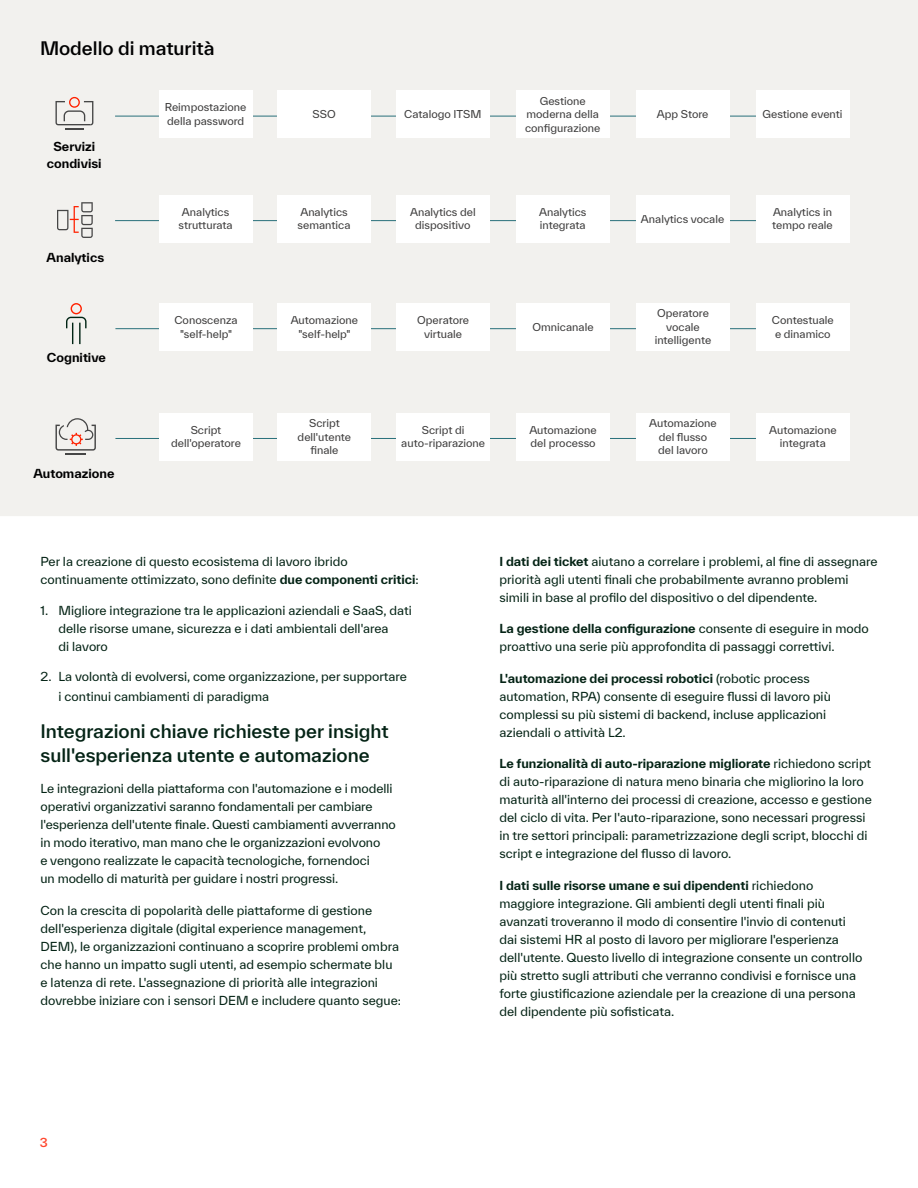
<style>
.page{position:relative;width:918px;height:1188px;background:#fff}
.page>*{position:absolute;margin:0;border:0;box-sizing:border-box;transform-origin:0 0}
.t1{font:500 18px/24px "TWK Everett";color:#042315}
.t2{font:500 18px "TWK Everett";color:#000}
.t3{font:12px/18px "TWK Everett";color:#042315}
.t4{font:700 12px/16.5px "TWK Everett";color:#000;text-align:center}
.t5{font:500 12px "TWK Everett";color:#ff462d}
.t6{font:10.5px/13.5px "TWK Everett";color:#3d3c3c;text-align:center}
.s1{font-weight:700}
</style>
<div class="page">
<div style="left:0;top:0;width:918px;height:516px;background:#f2f1ee"></div>
<hr style="left:115px;top:116px;width:702px;height:1px;background:#29707a">
<div style="left:159px;top:91px;width:94px;height:47px;background:#fff"></div>
<div style="left:277px;top:91px;width:94px;height:47px;background:#fff"></div>
<div style="left:396px;top:91px;width:94px;height:47px;background:#fff"></div>
<div style="left:516px;top:91px;width:94px;height:47px;background:#fff"></div>
<div style="left:636px;top:91px;width:94px;height:47px;background:#fff"></div>
<div style="left:756px;top:91px;width:93px;height:47px;background:#fff"></div>
<hr style="left:115px;top:220px;width:702px;height:1px;background:#29707a">
<div style="left:159px;top:195px;width:94px;height:47px;background:#fff"></div>
<div style="left:277px;top:195px;width:94px;height:47px;background:#fff"></div>
<div style="left:396px;top:195px;width:94px;height:47px;background:#fff"></div>
<div style="left:516px;top:195px;width:94px;height:47px;background:#fff"></div>
<div style="left:636px;top:195px;width:94px;height:47px;background:#fff"></div>
<div style="left:756px;top:195px;width:93px;height:47px;background:#fff"></div>
<hr style="left:115px;top:328px;width:702px;height:1px;background:#29707a">
<div style="left:159px;top:303px;width:94px;height:47px;background:#fff"></div>
<div style="left:277px;top:303px;width:94px;height:47px;background:#fff"></div>
<div style="left:396px;top:303px;width:94px;height:47px;background:#fff"></div>
<div style="left:516px;top:303px;width:94px;height:47px;background:#fff"></div>
<div style="left:636px;top:303px;width:94px;height:47px;background:#fff"></div>
<div style="left:756px;top:303px;width:94px;height:47px;background:#fff"></div>
<hr style="left:115px;top:438px;width:702px;height:1px;background:#29707a">
<div style="left:159px;top:413px;width:94px;height:47px;background:#fff"></div>
<div style="left:277px;top:413px;width:94px;height:47px;background:#fff"></div>
<div style="left:396px;top:413px;width:94px;height:47px;background:#fff"></div>
<div style="left:516px;top:413px;width:94px;height:47px;background:#fff"></div>
<div style="left:636px;top:413px;width:94px;height:47px;background:#fff"></div>
<div style="left:756px;top:413px;width:94px;height:47px;background:#fff"></div>
<svg style="left:55px;top:97px;width:38px;height:32px"></svg>
<hr style="left:66px;top:453px;width:20px;height:2px;background:#464646">
<svg style="left:55px;top:418px;width:41px;height:33px"></svg>
<svg style="left:57px;top:202px;width:36px;height:36px"></svg>
<svg style="left:66px;top:303px;width:21px;height:41px"></svg>
<h1 class="t2" style="left:40px;top:35px;width:176px">Modello di maturità</h1>
<p class="t4" style="left:47px;top:138px;width:56px">Servizi condivisi</p>
<p class="t6" style="left:165px;top:101px;width:83px;text-align:left">Reimpostazione della password</p>
<p class="t6" style="left:312px;top:107px;width:25px">SSO</p>
<p class="t6" style="left:404px;top:107px;width:79px">Catalogo ITSM</p>
<p class="t6" style="left:525px;top:94px;width:77px">Gestione moderna della configurazione</p>
<p class="t6" style="left:657px;top:107px;width:53px">App Store</p>
<p class="t6" style="left:762px;top:107px;width:82px">Gestione eventi</p>
<p class="t4" style="left:47px;top:249px;width:59px">Analytics</p>
<p class="t4" style="left:47px;top:350px;width:61px">Cognitive</p>
<p class="t4" style="left:33px;top:465px;width:82px">Automazione</p>
<p class="t6" style="left:179px;top:205px;width:56px">Analytics strutturata</p>
<p class="t6" style="left:298px;top:205px;width:54px;text-align:left">Analytics semantica</p>
<p class="t6" style="left:410px;top:205px;width:67px">Analytics del dispositivo</p>
<p class="t6" style="left:539px;top:205px;width:49px;text-align:left">Analytics integrata</p>
<p class="t6" style="left:641px;top:212px;width:85px">Analytics vocale</p>
<p class="t6" style="left:772px;top:205px;width:62px;text-align:left">Analytics in tempo reale</p>
<p class="t6" style="left:174px;top:313px;width:65px">Conoscenza "self-help"</p>
<p class="t6" style="left:291px;top:313px;width:69px">Automazione "self-help"</p>
<p class="t6" style="left:417px;top:313px;width:53px">Operatore virtuale</p>
<p class="t6" style="left:533px;top:320px;width:62px">Omnicanale</p>
<p class="t6" style="left:655px;top:306px;width:58px">Operatore vocale intelligente</p>
<p class="t6" style="left:772px;top:313px;width:63px;text-align:left">Contestuale e dinamico</p>
<p class="t6" style="left:171px;top:423px;width:71px">Script dell'operatore</p>
<p class="t6" style="left:298px;top:416px;width:55px">Script dell'utente finale</p>
<p class="t6" style="left:401px;top:423px;width:85px">Script di auto-riparazione</p>
<p class="t6" style="left:529px;top:423px;width:69px;text-align:left">Automazione del processo</p>
<p class="t6" style="left:649px;top:416px;width:69px">Automazione del flusso<br>del lavoro</p>
<p class="t6" style="left:769px;top:423px;width:69px">Automazione integrata</p>
<p class="t3" style="left:40px;top:552px;width:380px">Per la creazione di questo ecosistema di lavoro ibrido continuamente ottimizzato, sono definite <span class="s1">due componenti critici</span>:</p>
<p class="t3" style="left:58px;top:601px;width:355px;text-indent:-18px">1. Migliore integrazione tra le applicazioni aziendali e SaaS, dati delle risorse umane, sicurezza e i dati ambientali dell'area<br>di lavoro</p>
<p class="t3" style="left:58px;top:667px;width:350px;line-height:19.5px;text-indent:-18px">2. La volontà di evolversi, come organizzazione, per supportare i continui cambiamenti di paradigma</p>
<h1 class="t1" style="left:40px;top:719px;width:350px">Integrazioni chiave richieste per insight sull'esperienza utente e automazione</h1>
<p class="t3" style="left:40px;top:780px;width:357px">Le integrazioni della piattaforma con l'automazione e i modelli operativi organizzativi saranno fondamentali per cambiare l'esperienza dell'utente finale. Questi cambiamenti avverranno in modo iterativo, man mano che le organizzazioni evolvono<br>e vengono realizzate le capacità tecnologiche, fornendoci<br>un modello di maturità per guidare i nostri progressi.</p>
<p class="t3" style="left:40px;top:901px;width:362px">Con la crescita di popolarità delle piattaforme di gestione dell'esperienza digitale (digital experience management, DEM), le organizzazioni continuano a scoprire problemi ombra che hanno un impatto sugli utenti, ad esempio schermate blu e latenza di rete. L'assegnazione di priorità alle integrazioni dovrebbe iniziare con i sensori DEM e includere quanto segue:</p>
<p class="t5" style="left:40px;top:1134px;width:9px">3</p>
<p class="t3" style="left:500px;top:552px;width:380px"><span class="s1">I dati dei ticket</span> aiutano a correlare i problemi, al fine di assegnare priorità agli utenti finali che probabilmente avranno problemi simili in base al profilo del dispositivo o del dipendente.</p>
<p class="t3" style="left:500px;top:619px;width:371px"><span class="s1">La gestione della configurazione</span> consente di eseguire in modo proattivo una serie più approfondita di passaggi correttivi.</p>
<p class="t3" style="left:500px;top:669px;width:333px"><span class="s1">L'automazione dei processi robotici</span> (robotic process automation, RPA) consente di eseguire flussi di lavoro più complessi su più sistemi di backend, incluse applicazioni aziendali o attività L2.</p>
<p class="t3" style="left:500px;top:754px;width:374px"><span class="s1">Le funzionalità di auto-riparazione migliorate</span> richiedono script di auto-riparazione di natura meno binaria che migliorino la loro maturità all'interno dei processi di creazione, accesso e gestione del ciclo di vita. Per l'auto-riparazione, sono necessari progressi in tre settori principali: parametrizzazione degli script, blocchi di script e integrazione del flusso di lavoro.</p>
<p class="t3" style="left:500px;top:876px;width:364px"><span class="s1">I dati sulle risorse umane e sui dipendenti</span> richiedono maggiore integrazione. Gli ambienti degli utenti finali più avanzati troveranno il modo di consentire l'invio di contenuti dai sistemi HR al posto di lavoro per migliorare l'esperienza dell'utente. Questo livello di integrazione consente un controllo più stretto sugli attributi che verranno condivisi e fornisce una forte giustificazione aziendale per la creazione di una persona del dipendente più sofisticata.</p>
</div>
